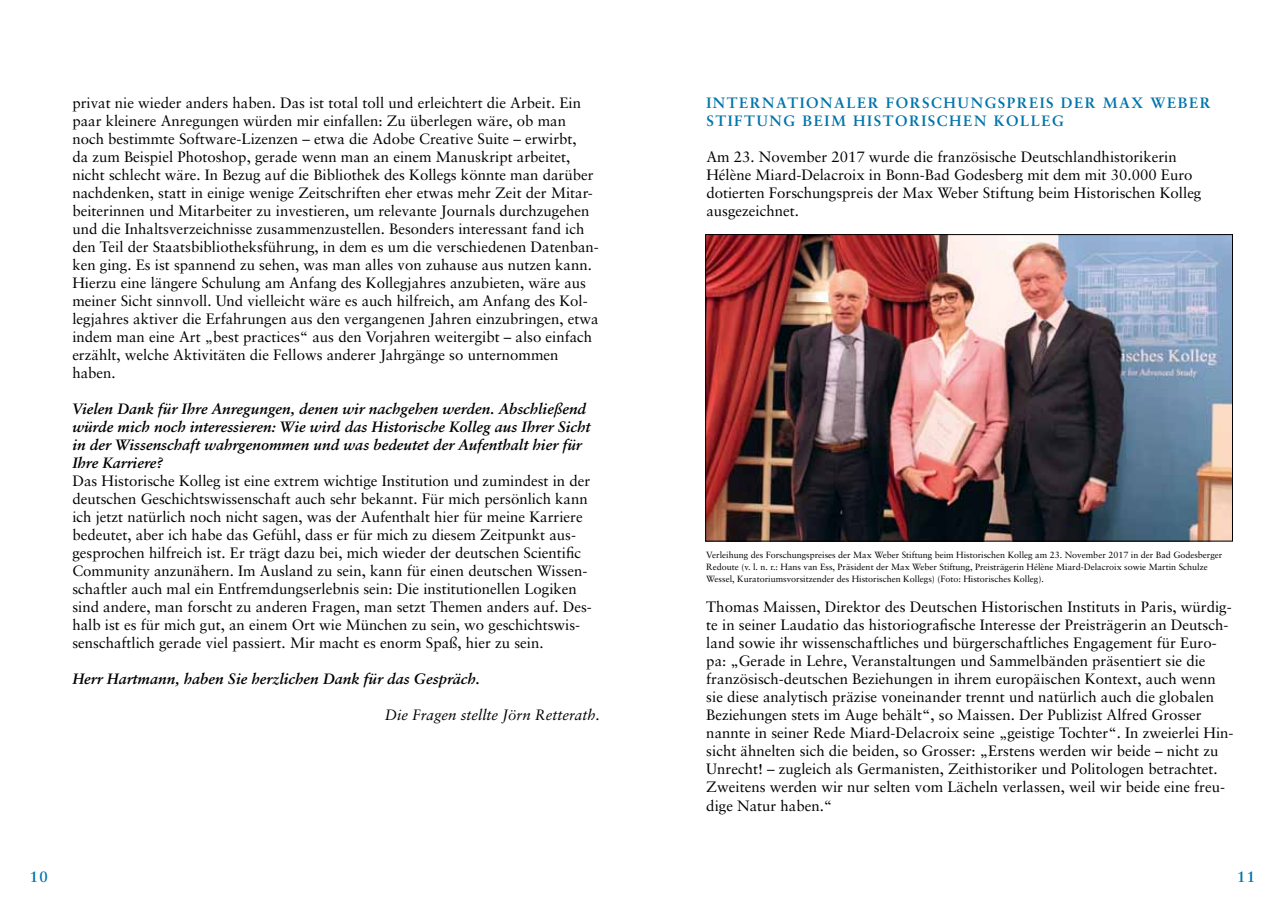
<style>
.page{position:relative;width:1285px;height:919px;background:#fff}
.page>*{position:absolute;margin:0;border:0;box-sizing:border-box;transform-origin:0 0}
.t1{font:15px/18px "Sabon";color:#000}
.t2{font:italic 700 15px/18px "Sabon";color:#000}
.t3{font:700 15px/18px "Sabon";letter-spacing:.1em;color:#0074ab}
.t4{font:italic 15px "Sabon";color:#000}
.t5{font:9px/12px "Sabon";color:#000}
</style>
<div class="page">
<img style="left:707px;top:236px;width:523px;height:303px">
<div style="left:705px;top:234px;width:527px;height:307px;border:1px solid #000"></div>
<p class="t1" style="left:72px;top:94px;width:528px">privat nie wieder anders haben. Das ist total toll und erleichtert die Arbeit. Ein paar kleinere Anregungen würden mir einfallen: Zu überlegen wäre, ob man noch bestimmte Software-Lizenzen – etwa die Adobe Creative Suite – erwirbt,<br>da zum Beispiel Photoshop, gerade wenn man an einem Manuskript arbeitet, nicht schlecht wäre. In Bezug auf die Bibliothek des Kollegs könnte man darüber nachdenken, statt in einige wenige Zeitschriften eher etwas mehr Zeit der Mitar&shy;beiterinnen und Mitarbeiter zu investieren, um relevante Journals durchzugehen und die Inhaltsverzeichnisse zusammenzustellen. Besonders interessant fand ich den Teil der Staatsbibliotheksführung, in dem es um die verschiedenen Datenban&shy;ken ging. Es ist spannend zu sehen, was man alles von zuhause aus nutzen kann.<br>Hierzu eine längere Schulung am Anfang des Kollegjahres anzubieten, wäre aus meiner Sicht sinnvoll. Und vielleicht wäre es auch hilfreich, am Anfang des Kol&shy;legjahres aktiver die Erfahrungen aus den vergangenen Jahren einzubringen, etwa indem man eine Art „best practices“ aus den Vorjahren weitergibt – also einfach erzählt, welche Aktivitäten die Fellows anderer Jahrgänge so unternommen haben.</p>
<p class="t2" style="left:72px;top:400px;width:519px">Vielen Dank für Ihre Anregungen, denen wir nachgehen werden. Abschließend würde mich noch interessieren: Wie wird das Historische Kolleg aus Ihrer Sicht in der Wissenschaft wahrgenommen und was bedeutet der Aufenthalt hier für Ihre Karriere?</p>
<p class="t1" style="left:72px;top:472px;width:521px">Das Historische Kolleg ist eine extrem wichtige Institution und zumindest in der deutschen Geschichtswissenschaft auch sehr bekannt. Für mich persönlich kann ich jetzt natürlich noch nicht sagen, was der Aufenthalt hier für meine Karriere bedeutet, aber ich habe das Gefühl, dass er für mich zu diesem Zeitpunkt aus&shy;gesprochen hilfreich ist. Er trägt dazu bei, mich wieder der deutschen Scientific Community anzunähern. Im Ausland zu sein, kann für einen deutschen Wissen&shy;schaftler auch mal ein Entfremdungserlebnis sein: Die institutionellen Logiken sind andere, man forscht zu anderen Fragen, man setzt Themen anders auf. Des&shy;halb ist es für mich gut, an einem Ort wie München zu sein, wo geschichtswis&shy;senschaftlich gerade viel passiert. Mir macht es enorm Spaß, hier zu sein.</p>
<p class="t2" style="left:72px;top:670px;width:409px">Herr Hartmann, haben Sie herzlichen Dank für das Gespräch.</p>
<p class="t4" style="left:385px;top:706px;width:216px">Die Fragen stellte Jörn Retterath.</p>
<p class="t3" style="left:706px;top:93px;width:506px">INTERNATIONALER FORSCHUNGSPREIS DER MAX WEBER<br>STIFTUNG BEIM HISTORISCHEN KOLLEG</p>
<p class="t1" style="left:706px;top:148px;width:496px">Am 23. November 2017 wurde die französische Deutschlandhistorikerin Hélène Miard-Delacroix in Bonn-Bad Godesberg mit dem mit 30.000 Euro dotierten Forschungspreis der Max Weber Stiftung beim Historischen Kolleg ausgezeichnet.</p>
<p class="t5" style="left:706px;top:549px;width:517px">Verleihung des Forschungspreises der Max Weber Stiftung beim Historischen Kolleg am 23. November 2017 in der Bad Godesberger<br>Redoute (v. l. n. r.: Hans van Ess, Präsident der Max Weber Stiftung, Preisträgerin Hélène Miard-Delacroix sowie Martin Schulze<br>Wessel, Kuratoriumsvorsitzender des Historischen Kollegs) (Foto: Historisches Kolleg).</p>
<p class="t1" style="left:706px;top:598px;width:528px">Thomas Maissen, Direktor des Deutschen Historischen Instituts in Paris, würdig&shy;te in seiner Laudatio das historiografische Interesse der Preisträgerin an Deutsch&shy;land sowie ihr wissenschaftliches und bürgerschaftliches Engagement für Euro&shy;pa: „Gerade in Lehre, Veranstaltungen und Sammelbänden präsentiert sie die französisch-deutschen Beziehungen in ihrem europäischen Kontext, auch wenn sie diese analytisch präzise voneinander trennt und natürlich auch die globalen Beziehungen stets im Auge behält“, so Maissen. Der Publizist Alfred Grosser nannte in seiner Rede Miard-Delacroix seine „geistige Tochter“. In zweierlei Hin&shy;sicht ähnelten sich die beiden, so Grosser: „Erstens werden wir beide – nicht zu Unrecht! – zugleich als Germanisten, Zeithistoriker und Politologen betrachtet.<br>Zweitens werden wir nur selten vom Lächeln verlassen, weil wir beide eine freu&shy;dige Natur haben.“</p>
<p class="t3" style="left:30px;top:867px;width:20px">10</p>
<p class="t3" style="left:1236px;top:867px;width:20px">11</p>
</div>
